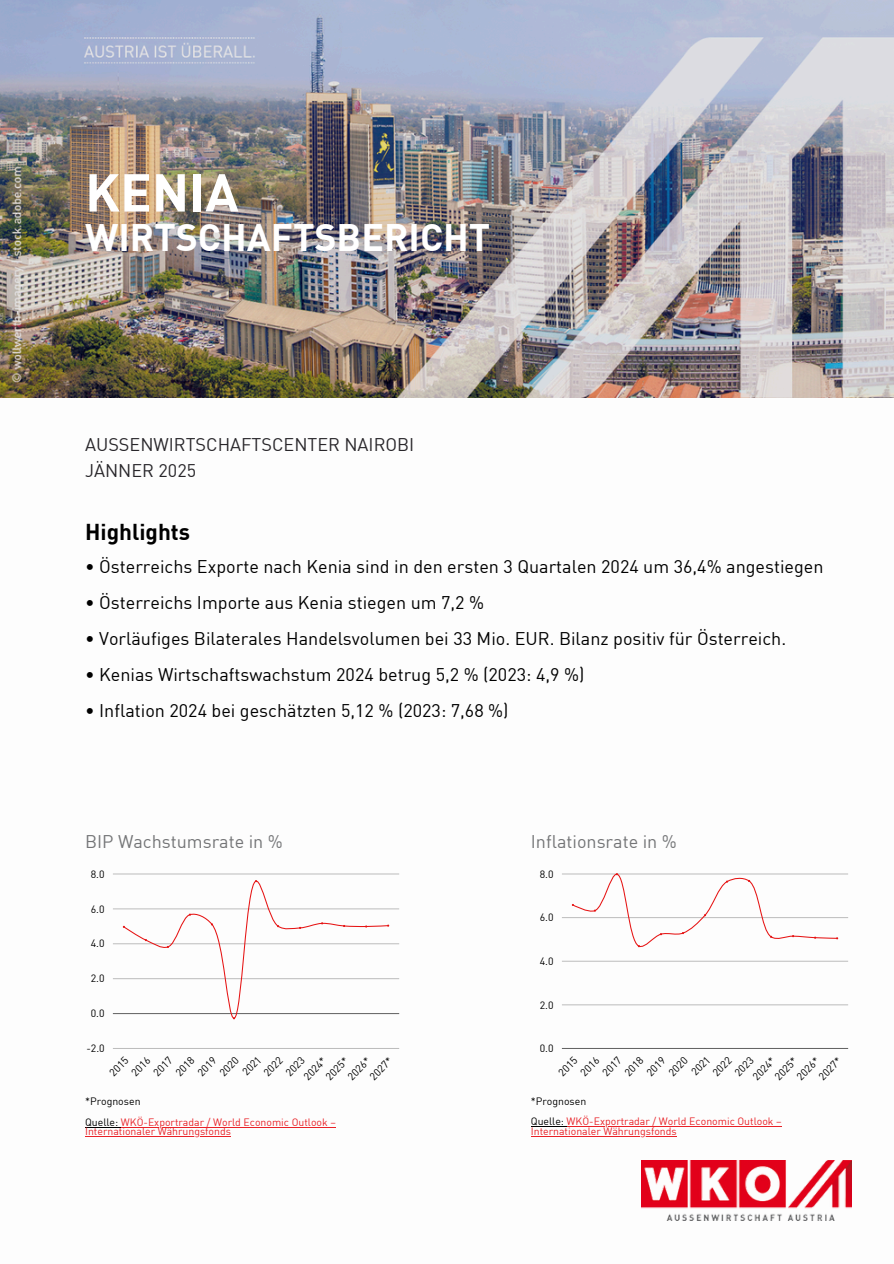
<style>
.page{position:relative;width:894px;height:1264px;background:#fff}
.page>*{position:absolute;margin:0;border:0;box-sizing:border-box;transform-origin:0 0}
.t1{font:700 52.5px "DIN Offc Pro";color:#fff}
.t2{font:700 37.5px "DIN Offc Pro";color:#fff}
.t3{font:700 22.5px "DIN Offc Pro";color:#000}
.t4{font:18px "DIN Offc Pro";color:#000}
.t5{font:18px/25.8px "DIN Offc Pro";color:#28262a}
.t6{font:18px "DIN Offc Pro";color:#747577}
.t7{font:10.5px "DIN Offc Pro";color:#000}
.t8{font:10.5px "DIN Offc Pro";color:#e92127}
.s1{color:#000}
</style>
<div class="page">
<img style="left:641px;top:1160px;width:210px;height:60px">
<hr style="left:113px;top:1047px;width:286px;height:1px;background:#fafafa">
<hr style="left:113px;top:1013px;width:286px;height:1px;background:#6d6d6d">
<hr style="left:113px;top:978px;width:286px;height:1px;background:#c7c7c7">
<hr style="left:113px;top:943px;width:286px;height:1px;background:#cecece">
<hr style="left:113px;top:908px;width:286px;height:1px;background:#d5d5d5">
<hr style="left:113px;top:873px;width:286px;height:1px;background:#dbdbdb">
<svg style="left:123px;top:880px;width:266px;height:139px"></svg>
<hr style="left:561px;top:1047px;width:286px;height:1px;background:#f6f6f6">
<hr style="left:561px;top:1004px;width:286px;height:1px;background:#d2d2d2">
<hr style="left:561px;top:960px;width:286px;height:1px;background:#ebebeb">
<hr style="left:561px;top:917px;width:286px;height:1px;background:#c3c3c3">
<hr style="left:561px;top:873px;width:286px;height:1px;background:#dbdbdb">
<svg style="left:571px;top:873px;width:267px;height:75px"></svg>
<img style="left:0;top:0;width:893px;height:397px">
<hr style="left:85px;top:1126px;width:36px;height:1px;background:#000">
<hr style="left:121px;top:1126px;width:215px;height:1px;background:#e92127">
<hr style="left:85px;top:1136px;width:146px;height:1px;background:#e92127">
<hr style="left:530px;top:1126px;width:36px;height:1px;background:#000">
<hr style="left:566px;top:1126px;width:215px;height:1px;background:#e92127">
<hr style="left:530px;top:1135px;width:146px;height:1px;background:#e92127">
<h1 class="t1" style="left:85px;top:171px;width:155px">KENIA</h1>
<h1 class="t2" style="left:85px;top:222px;width:406px">WIRTSCHAFTSBERICHT</h1>
<h3 class="t5" style="left:85px;top:433px;width:330px">AUSSENWIRTSCHAFTSCENTER NAIROBI<br>JÄNNER 2025</h3>
<p class="t3" style="left:85px;top:523px;width:106px">Highlights</p>
<p class="t4" style="left:85px;top:559px;width:739px">• Österreichs Exporte nach Kenia sind in den ersten 3 Quartalen 2024 um 36,4% angestiegen</p>
<p class="t4" style="left:85px;top:595px;width:400px">• Österreichs Importe aus Kenia stiegen um 7,2 %</p>
<p class="t4" style="left:85px;top:631px;width:702px">• Vorläufiges Bilaterales Handelsvolumen bei 33 Mio. EUR. Bilanz positiv für Österreich.</p>
<p class="t4" style="left:85px;top:667px;width:500px">• Kenias Wirtschaftswachstum 2024 betrug 5,2 % (2023: 4,9 %)</p>
<p class="t4" style="left:85px;top:703px;width:425px">• Inflation 2024 bei geschätzten 5,12 % (2023: 7,68 %)</p>
<h2 class="t6" style="left:85px;top:834px;width:199px">BIP Wachstumsrate in %</h2>
<p class="t7" style="left:91px;top:869px;width:15px">8.0</p>
<p class="t7" style="left:91px;top:904px;width:15px">6.0</p>
<p class="t7" style="left:91px;top:939px;width:15px">4.0</p>
<p class="t7" style="left:91px;top:974px;width:15px">2.0</p>
<p class="t7" style="left:91px;top:1009px;width:15px">0.0</p>
<p class="t7" style="left:86px;top:1044px;width:20px">-2.0</p>
<p class="t7" style="left:108px;top:1071px;width:23px;rotate:-45deg">2015</p>
<p class="t7" style="left:130px;top:1071px;width:23px;rotate:-45deg">2016</p>
<p class="t7" style="left:152px;top:1071px;width:23px;rotate:-45deg">2017</p>
<p class="t7" style="left:174px;top:1071px;width:23px;rotate:-45deg">2018</p>
<p class="t7" style="left:196px;top:1071px;width:23px;rotate:-45deg">2019</p>
<p class="t7" style="left:218px;top:1071px;width:23px;rotate:-45deg">2020</p>
<p class="t7" style="left:241px;top:1070px;width:23px;rotate:-45deg">2021</p>
<p class="t7" style="left:262px;top:1071px;width:23px;rotate:-45deg">2022</p>
<p class="t7" style="left:284px;top:1071px;width:23px;rotate:-45deg">2023</p>
<p class="t7" style="left:302px;top:1075px;width:28px;rotate:-45deg">2024*</p>
<p class="t7" style="left:324px;top:1075px;width:28px;rotate:-45deg">2025*</p>
<p class="t7" style="left:346px;top:1075px;width:28px;rotate:-45deg">2026*</p>
<p class="t7" style="left:368px;top:1075px;width:28px;rotate:-45deg">2027*</p>
<p class="t6" style="left:530px;top:834px;width:147px">Inflationsrate in %</p>
<p class="t7" style="left:539px;top:869px;width:15px">8.0</p>
<p class="t7" style="left:539px;top:913px;width:15px">6.0</p>
<p class="t7" style="left:539px;top:956px;width:15px">4.0</p>
<p class="t7" style="left:539px;top:1000px;width:15px">2.0</p>
<p class="t7" style="left:539px;top:1044px;width:15px">0.0</p>
<p class="t7" style="left:557px;top:1071px;width:23px;rotate:-45deg">2015</p>
<p class="t7" style="left:579px;top:1071px;width:23px;rotate:-45deg">2016</p>
<p class="t7" style="left:601px;top:1071px;width:23px;rotate:-45deg">2017</p>
<p class="t7" style="left:623px;top:1071px;width:23px;rotate:-45deg">2018</p>
<p class="t7" style="left:645px;top:1071px;width:23px;rotate:-45deg">2019</p>
<p class="t7" style="left:667px;top:1071px;width:23px;rotate:-45deg">2020</p>
<p class="t7" style="left:690px;top:1070px;width:23px;rotate:-45deg">2021</p>
<p class="t7" style="left:711px;top:1071px;width:23px;rotate:-45deg">2022</p>
<p class="t7" style="left:733px;top:1071px;width:23px;rotate:-45deg">2023</p>
<p class="t7" style="left:751px;top:1075px;width:28px;rotate:-45deg">2024*</p>
<p class="t7" style="left:773px;top:1075px;width:28px;rotate:-45deg">2025*</p>
<p class="t7" style="left:795px;top:1075px;width:28px;rotate:-45deg">2026*</p>
<p class="t7" style="left:817px;top:1075px;width:28px;rotate:-45deg">2027*</p>
<p class="t7" style="left:85px;top:1097px;width:57px">*Prognosen</p>
<p class="t7" style="left:530px;top:1097px;width:57px">*Prognosen</p>
<h4 class="t8" style="left:85px;top:1117px;width:252px"><span class="s1">Quelle:</span> WKÖ-Exportradar / World Economic Outlook –</h4>
<p class="t8" style="left:85px;top:1127px;width:147px">Internationaler Währungsfonds</p>
<p class="t8" style="left:530px;top:1117px;width:252px"><span class="s1">Quelle:</span> WKÖ-Exportradar / World Economic Outlook –</p>
<p class="t8" style="left:530px;top:1127px;width:147px">Internationaler Währungsfonds</p>
</div>
